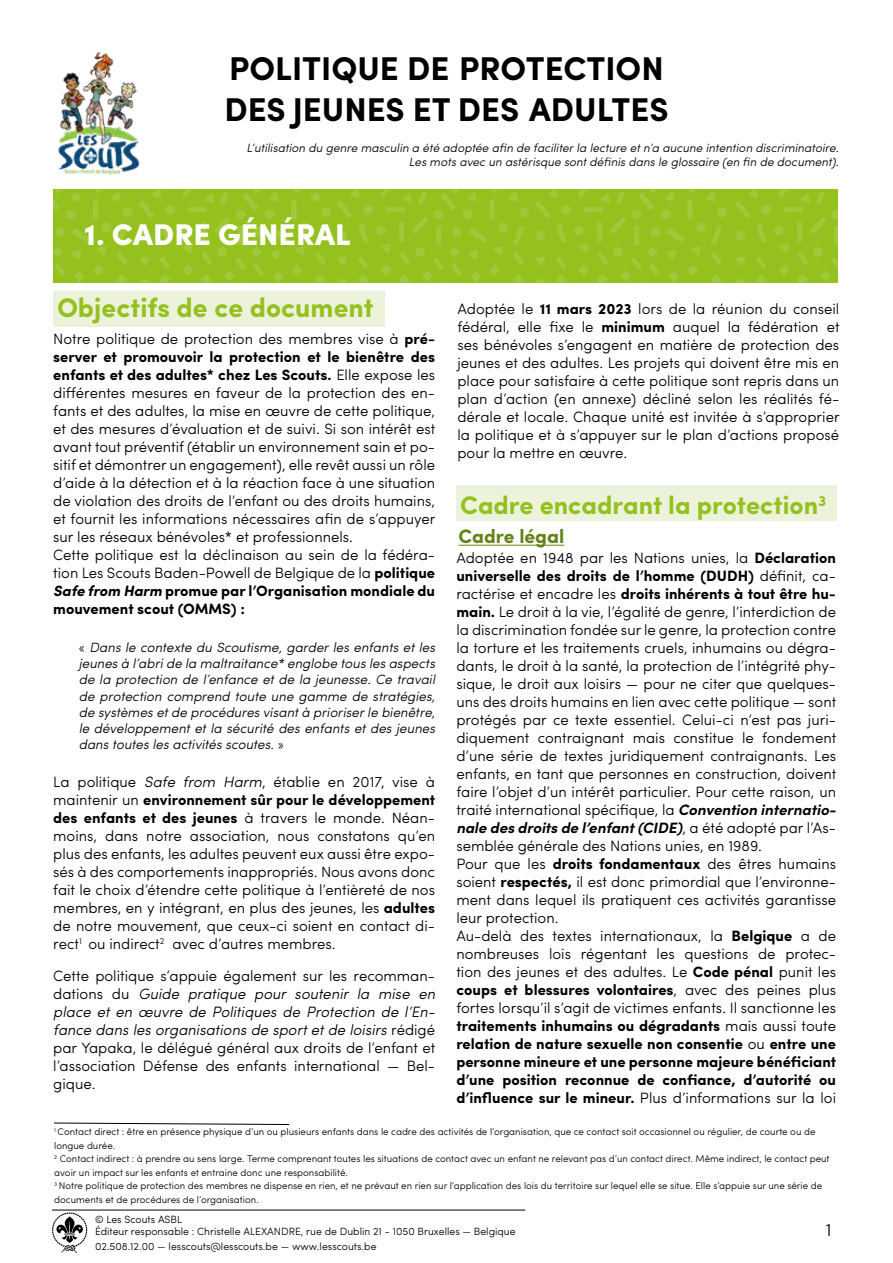
<style>
.page{position:relative;width:893px;height:1263px;background:#fff}
.page>*{position:absolute;margin:0;border:0;box-sizing:border-box;transform-origin:0 0}
.t1{font:700 33px/40.5px "Sofia Pro";color:#000}
.t2{font:900 30px "Sofia Pro";color:#fff}
.t3{font:700 27px "Sofia Pro";color:#95c11f}
.t4{font:700 25.5px "Sofia Pro";color:#95c11f}
.t5{font:700 19.5px "Sofia Pro";color:#628317}
.t6{font:300 18px "Sofia Pro";color:#000}
.t7{font:300 15px/18px "Sofia Pro";color:#000;text-align:justify}
.t8{font:italic 300 13.5px/16.2px "Sofia Pro";color:#000;text-align:justify}
.t9{font:italic 300 12px/14.4px "Sofia Pro";color:#000;text-align:right}
.t10{font:300 10.5px/12.6px "Sofia Pro";color:#000}
.t11{font:300 9.75px/13.5px "Sofia Pro";color:#000}
.s1{font-weight:700}
.s2{font-weight:700;font-style:italic}
.s3{font-style:normal}
.s4{font-style:italic}
</style>
<div class="page">
<hr style="left:52px;top:1210px;width:473px;height:1px;background:#000">
<svg style="left:52px;top:1212px;width:35px;height:41px"></svg>
<div style="left:53px;top:189px;width:785px;height:93px;background:#95c11f"></div>
<svg style="left:735px;top:189px;width:103px;height:93px"></svg>
<svg style="left:337px;top:189px;width:390px;height:93px"></svg>
<svg style="left:139px;top:189px;width:192px;height:93px"></svg>
<svg style="left:53px;top:189px;width:79px;height:93px"></svg>
<div style="left:53px;top:291px;width:332px;height:36px;background:#ebf2db"></div>
<img style="left:58px;top:52px;width:82px;height:123px">
<svg style="left:54px;top:1122px;width:236px;height:3px"></svg>
<div style="left:456px;top:485px;width:381px;height:36px;background:#ebf2db"></div>
<hr style="left:458px;top:545px;width:106px;height:1px;background:#628317">
<h1 class="t1" style="left:224px;top:46px;width:446px">POLITIQUE DE PROTECTION<br>DES JEUNES ET DES ADULTES</h1>
<p class="t9" style="left:246px;top:140px;width:594px">L’utilisation du genre masculin a été adoptée afin de faciliter la lecture et n’a aucune intention discriminatoire.<br>Les mots avec un astérisque sont définis dans le glossaire (en fin de document).</p>
<h2 class="t2" style="left:84px;top:211px;width:268px">1. CADRE GÉNÉRAL</h2>
<h3 class="t3" style="left:57px;top:287px;width:318px">Objectifs de ce document</h3>
<p class="t7" style="left:53px;top:329px;width:384px;text-align:left">Notre politique de protection des membres vise à <span class="s1">pré&shy;server et promouvoir la protection et le bienêtre des enfants et des adultes* chez Les Scouts.</span> Elle expose les différentes mesures en faveur de la protection des en&shy;fants et des adultes, la mise en œuvre de cette politique, et des mesures d’évaluation et de suivi. Si son intérêt est avant tout préventif (établir un environnement sain et po&shy;sitif et démontrer un engagement), elle revêt aussi un rôle d’aide à la détection et à la réaction face à une situation de violation des droits de l’enfant ou des droits humains, et fournit les informations nécessaires afin de s’appuyer sur les réseaux bénévoles* et professionnels.<br>Cette politique est la déclinaison au sein de la fédéra&shy;tion Les Scouts Baden-Powell de Belgique de la <span class="s1">politique </span><span class="s2">Safe from Harm</span> <span class="s1">promue par l’Organisation mondiale du mouvement scout (OMMS) :</span></p>
<p class="t8" style="left:79px;top:638px;width:358px"><span class="s3">«</span> Dans le contexte du Scoutisme, garder les enfants et les jeunes à l’abri de la maltraitance* englobe tous les aspects de la protection de l’enfance et de la jeunesse. Ce travail de protection comprend toute une gamme de stratégies, de systèmes et de procédures visant à prioriser le bienêtre, le développement et la sécurité des enfants et des jeunes dans toutes les activités scoutes. <span class="s3">»</span></p>
<p class="t7" style="left:53px;top:772px;width:384px">La politique <span class="s4">Safe from Harm</span>, établie en 2017, vise à maintenir un <span class="s1">environnement sûr pour le développement des enfants et des jeunes</span> à travers le monde. Néan&shy;moins, dans notre association, nous constatons qu’en plus des enfants, les adultes peuvent eux aussi être expo&shy;sés à des comportements inappropriés. Nous avons donc fait le choix d’étendre cette politique à l’entièreté de nos membres, en y intégrant, en plus des jeunes, les <span class="s1">adultes </span>de notre mouvement, que ceux-ci soient en contact di&shy;rect<sup>1</sup> ou indirect<sup>2</sup> avec d’autres membres.</p>
<p class="t7" style="left:53px;top:965px;width:384px">Cette politique s’appuie également sur les recomman&shy;dations du <span class="s4">Guide pratique pour soutenir la mise en place et en œuvre de Politiques de Protection de l’En&shy;fance dans les organisations de sport et de loisirs</span> rédigé par Yapaka, le délégué général aux droits de l’enfant et l’association Défense des enfants international — Bel&shy;gique.</p>
<p class="t7" style="left:457px;top:299px;width:384px">Adoptée le <span class="s1">11 mars 2023</span> lors de la réunion du conseil fédéral, elle fixe le <span class="s1">minimum</span> auquel la fédération et ses bénévoles s’engagent en matière de protection des jeunes et des adultes. Les projets qui doivent être mis en place pour satisfaire à cette politique sont repris dans un plan d’action (en annexe) décliné selon les réalités fé&shy;dérale et locale. Chaque unité est invitée à s’approprier la politique et à s’appuyer sur le plan d’actions proposé pour la mettre en œuvre.</p>
<h3 class="t4" style="left:460px;top:486px;width:368px">Cadre encadrant la protection<sup>3</sup></h3>
<h3 class="t5" style="left:458px;top:521px;width:107px">Cadre légal</h3>
<p class="t7" style="left:456px;top:548px;width:382px;text-align:left">Adoptée en 1948 par les Nations unies, la <span class="s1">Déclaration universelle des droits de l’homme (DUDH)</span> définit, ca&shy;ractérise et encadre les <span class="s1">droits inhérents à tout être hu&shy;main.</span> Le droit à la vie, l’égalité de genre, l’interdiction de la discrimination fondée sur le genre, la protection contre la torture et les traitements cruels, inhumains ou dégra&shy;dants, le droit à la santé, la protection de l’intégrité phy&shy;sique, le droit aux loisirs — pour ne citer que quelques&shy;uns des droits humains en lien avec cette politique — sont protégés par ce texte essentiel. Celui-ci n’est pas juri&shy;diquement contraignant mais constitue le fondement d’une série de textes juridiquement contraignants. Les enfants, en tant que personnes en construction, doivent faire l’objet d’un intérêt particulier. Pour cette raison, un traité international spécifique, la <span class="s2">Convention internatio&shy;nale des droits de l’enfant (CIDE)</span>, a été adopté par l’As&shy;semblée générale des Nations unies, en 1989.<br>Pour que les <span class="s1">droits fondamentaux</span> des êtres humains soient <span class="s1">respectés,</span> il est donc primordial que l’environne&shy;ment dans lequel ils pratiquent ces activités garantisse leur protection.<br>Au-delà des textes internationaux, la <span class="s1">Belgique</span> a de nombreuses lois régentant les questions de protec&shy;tion des jeunes et des adultes. Le <span class="s1">Code pénal</span> punit les <span class="s1">coups et blessures volontaires</span>, avec des peines plus fortes lorsqu’il s’agit de victimes enfants. Il sanctionne les <span class="s1">traitements inhumains ou dégradants</span> mais aussi toute <span class="s1">relation de nature sexuelle non consentie</span> ou <span class="s1">entre une personne mineure et une personne majeure bénéficiant d’une position reconnue de confiance, d’autorité ou d’influence sur le mineur.</span> Plus d’informations sur la loi</p>
<p class="t11" style="left:54px;top:1124px;width:777px"><sup>1</sup> Contact direct : être en présence physique d’un ou plusieurs enfants dans le cadre des activités de l’organisation, que ce contact soit occasionnel ou régulier, de courte ou de longue durée.<br><sup>2</sup> Contact indirect : à prendre au sens large. Terme comprenant toutes les situations de contact avec un enfant ne relevant pas d’un contact direct. Même indirect, le contact peut avoir un impact sur les enfants et entraine donc une responsabilité.<br><sup>3</sup> Notre politique de protection des membres ne dispense en rien, et ne prévaut en rien sur l’application des lois du territoire sur lequel elle se situe. Elle s’appuie sur une série de documents et de procédures de l’organisation.</p>
<p class="t10" style="left:95px;top:1212px;width:422px">© Les Scouts ASBL<br>Éditeur responsable : Christelle ALEXANDRE, rue de Dublin 21 - 1050 Bruxelles — Belgique</p>
<p class="t10" style="left:95px;top:1239px;width:283px">02.508.12.00 — lesscouts@lesscouts.be — www.lesscouts.be</p>
<p class="t6" style="left:826px;top:1217px;width:7px">1</p>
</div>
